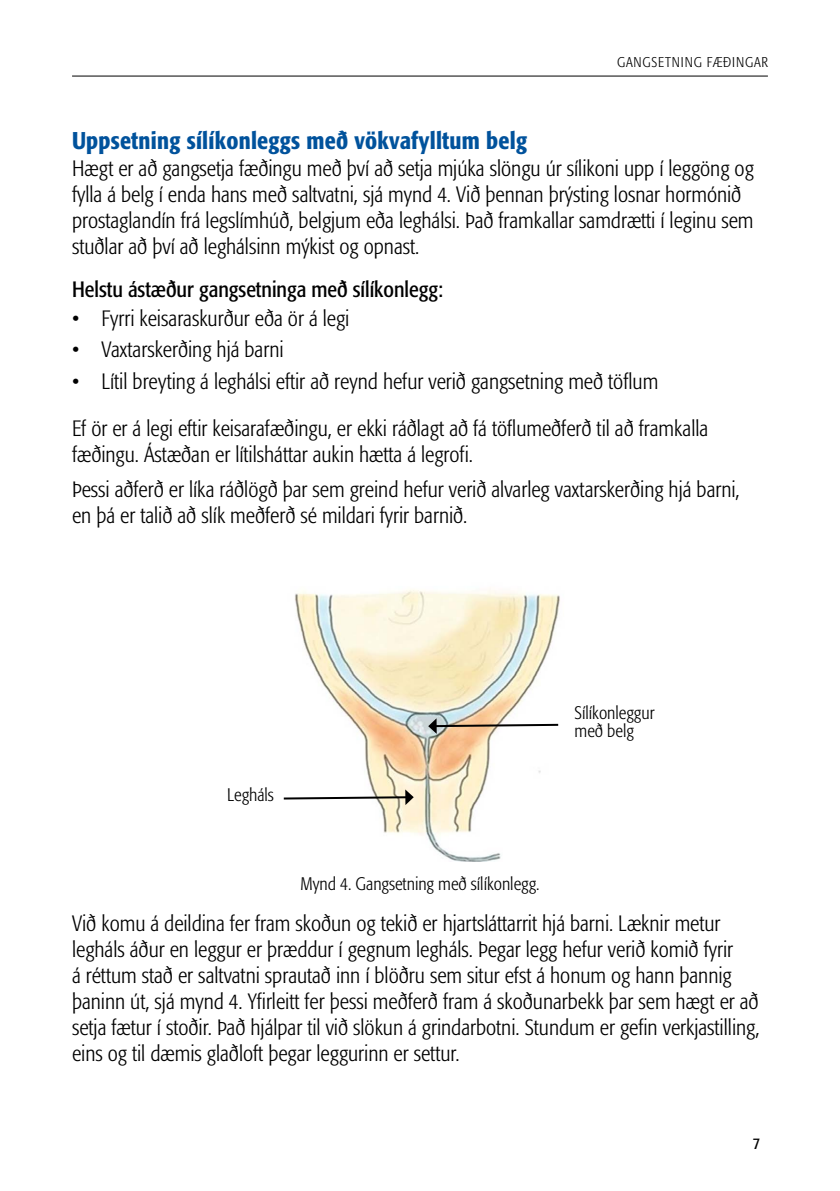
<style>
.page{position:relative;width:840px;height:1191px;background:#fff}
.page>*{position:absolute;margin:0;border:0;box-sizing:border-box;transform-origin:0 0}
.t1{font:500 condensed 24px "Formata";letter-spacing:.01em;color:#00529c}
.t2{font:300 condensed 22px/26px "Formata";color:#000}
.t3{font:condensed 22px "Formata";color:#000}
.t4{font:300 condensed 18px/18px "Formata";color:#000}
.t5{font:condensed 16px "Formata";color:#000}
.t6{font:300 condensed 14px "Formata";letter-spacing:.06em;color:#000}
</style>
<div class="page">
<hr style="left:72px;top:76px;width:695px;height:1px;background:#000">
<img style="left:295px;top:590px;width:265px;height:271px">
<svg style="left:283px;top:789px;width:130px;height:16px"></svg>
<svg style="left:428px;top:718px;width:132px;height:16px"></svg>
<p class="t6" style="left:616px;top:54px;width:152px">GANGSETNING FÆÐINGAR</p>
<p class="t1" style="left:72px;top:126px;width:456px">Uppsetning sílíkonleggs með vökvafylltum belg</p>
<p class="t2" style="left:72px;top:155px;width:683px">Hægt er að gangsetja fæðingu með því að setja mjúka slöngu úr sílikoni upp í leggöng og fylla á belg í enda hans með saltvatni, sjá mynd 4. Við þennan þrýsting losnar hormónið prostaglandín frá legslímhúð, belgjum eða leghálsi. Það framkallar samdrætti í leginu sem stuðlar að því að leghálsinn mýkist og opnast.</p>
<p class="t3" style="left:72px;top:276px;width:372px">Helstu ástæður gangsetninga með sílíkonlegg:</p>
<p class="t2" style="left:72px;top:305px;width:278px">• Fyrri keisaraskurður eða ör á legi</p>
<p class="t2" style="left:72px;top:337px;width:213px">• Vaxtarskerðing hjá barni</p>
<p class="t2" style="left:72px;top:358px;width:637px;line-height:47.4px">• Lítil breyting á leghálsi eftir að reynd hefur verið gangsetning með töflum<br>Ef ör er á legi eftir keisarafæðingu, er ekki ráðlagt að fá töflumeðferð til að framkalla</p>
<p class="t2" style="left:72px;top:438px;width:668px;line-height:34.4px">fæðingu. Ástæðan er lítilsháttar aukin hætta á legrofi.<br>Þessi aðferð er líka ráðlögð þar sem greind hefur verið alvarleg vaxtarskerðing hjá barni,</p>
<p class="t2" style="left:72px;top:502px;width:396px">en þá er talið að slík meðferð sé mildari fyrir barnið.</p>
<p class="t4" style="left:227px;top:786px;width:48px">Legháls</p>
<p class="t4" style="left:574px;top:704px;width:81px">Sílíkonleggur með belg</p>
<p class="t4" style="left:300px;top:875px;width:240px">Mynd 4. Gangsetning með sílíkonlegg.</p>
<p class="t2" style="left:72px;top:910px;width:688px">Við komu á deildina fer fram skoðun og tekið er hjartsláttarrit hjá barni. Læknir metur legháls áður en leggur er þræddur í gegnum legháls. Þegar legg hefur verið komið fyrir<br>á réttum stað er saltvatni sprautað inn í blöðru sem situr efst á honum og hann þannig þaninn út, sjá mynd 4. Yfirleitt fer þessi meðferð fram á skoðunarbekk þar sem hægt er að setja fætur í stoðir. Það hjálpar til við slökun á grindarbotni. Stundum er gefin verkjastilling, eins og til dæmis glaðloft þegar leggurinn er settur.</p>
<p class="t5" style="left:752px;top:1133px;width:9px">7</p>
</div>
